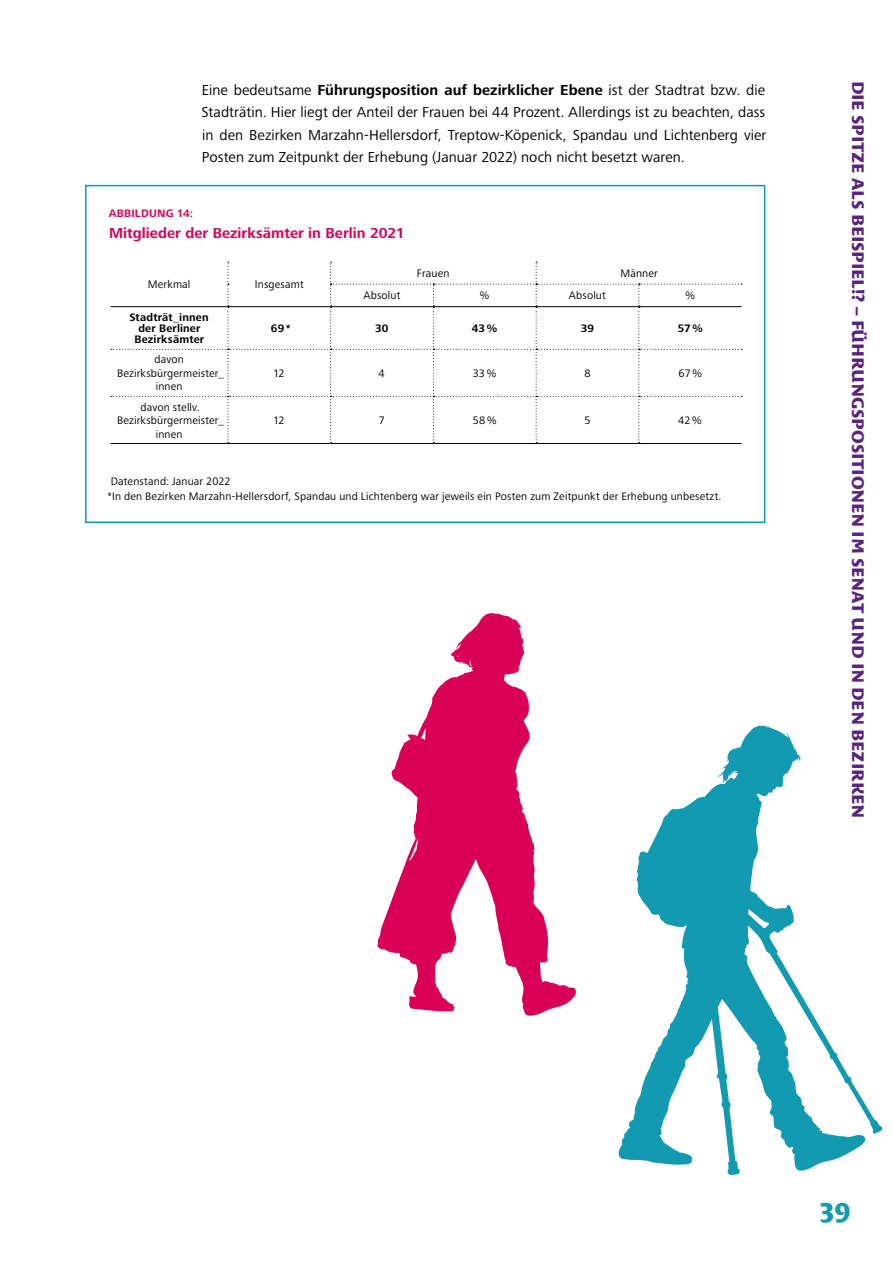
<style>
.page{position:relative;width:893px;height:1263px;background:#fff}
.page>*{position:absolute;margin:0;border:0;box-sizing:border-box;transform-origin:0 0}
.t1{font:800 27px "Costa Std";color:#119ab0}
.t2{font:800 16.5px "Costa Std";letter-spacing:-.005em;color:#59237e}
._02_Copy_Light__ohne{font:15px/22.5px "Frutiger Next Pro";letter-spacing:.005em;color:#000;text-align:justify}
._02_Copy_Light__ohne-2{font:700 15px "Frutiger Next Pro";letter-spacing:.005em;color:#d90055}
._02_Copy_Light__ohne-3{font:11.25px/13.5px "Frutiger Next Pro";letter-spacing:.015em;color:#000;text-align:center}
._02_Copy_Light__ohne-4{font:700 11.25px/11.2px "Frutiger Next Pro";letter-spacing:.015em;color:#000;text-align:center}
._02_Copy_Light__ohne-5{font:700 11.25px "Frutiger Next Pro";letter-spacing:.02em;color:#d90055}
.s1{font-weight:700}
</style>
<div class="page">
<div style="left:85px;top:185px;width:680px;height:338px;border:2px solid #119ab0"></div>
<svg style="left:111px;top:262px;width:631px;height:181px"></svg>
<hr style="left:111px;top:443px;width:117px;height:1px;background:#000">
<hr style="left:228px;top:443px;width:103px;height:1px;background:#000">
<hr style="left:331px;top:443px;width:102px;height:1px;background:#000">
<hr style="left:433px;top:443px;width:103px;height:1px;background:#000">
<hr style="left:536px;top:443px;width:103px;height:1px;background:#000">
<hr style="left:639px;top:443px;width:103px;height:1px;background:#000">
<svg style="left:618px;top:725px;width:265px;height:450px"></svg>
<svg style="left:377px;top:612px;width:199px;height:404px"></svg>
<p class="_02_Copy_Light__ohne" style="left:202px;top:79px;width:566px">Eine bedeutsame <span class="s1">Führungsposition auf bezirklicher Ebene</span> ist der Stadtrat bzw. die Stadträtin. Hier liegt der Anteil der Frauen bei 44 Prozent. Allerdings ist zu beachten, dass in den Bezirken Marzahn-Hellersdorf, Treptow-Köpenick, Spandau und Lichtenberg vier Posten zum Zeitpunkt der Erhebung (Januar 2022) noch nicht besetzt waren.</p>
<p class="_02_Copy_Light__ohne-5" style="left:109px;top:207px;width:86px">ABBILDUNG 14:</p>
<p class="_02_Copy_Light__ohne-2" style="left:109px;top:225px;width:297px">Mitglieder der Bezirksämter in Berlin 2021</p>
<p class="_02_Copy_Light__ohne-3" style="left:148px;top:278px;width:44px">Merkmal</p>
<p class="_02_Copy_Light__ohne-3" style="left:255px;top:278px;width:50px">Insgesamt</p>
<p class="_02_Copy_Light__ohne-3" style="left:417px;top:266px;width:34px">Frauen</p>
<p class="_02_Copy_Light__ohne-3" style="left:620px;top:266px;width:39px">Männer</p>
<p class="_02_Copy_Light__ohne-3" style="left:363px;top:289px;width:39px">Absolut</p>
<p class="_02_Copy_Light__ohne-3" style="left:480px;top:289px;width:12px">%</p>
<p class="_02_Copy_Light__ohne-3" style="left:569px;top:289px;width:39px">Absolut</p>
<p class="_02_Copy_Light__ohne-3" style="left:685px;top:289px;width:12px">%</p>
<p class="_02_Copy_Light__ohne-4" style="left:129px;top:311px;width:81px">Stadträt_innen der Berliner<br>Bezirksämter</p>
<p class="_02_Copy_Light__ohne-4" style="left:271px;top:323px;width:21px">69*</p>
<p class="_02_Copy_Light__ohne-4" style="left:375px;top:323px;width:15px">30</p>
<p class="_02_Copy_Light__ohne-4" style="left:472px;top:323px;width:27px">43%</p>
<p class="_02_Copy_Light__ohne-4" style="left:581px;top:323px;width:15px">39</p>
<p class="_02_Copy_Light__ohne-4" style="left:678px;top:323px;width:27px">57%</p>
<p class="_02_Copy_Light__ohne-3" style="left:117px;top:353px;width:108px">davon<br>Bezirksbürgermeister_ innen</p>
<p class="_02_Copy_Light__ohne-3" style="left:273px;top:366px;width:13px">12</p>
<p class="_02_Copy_Light__ohne-3" style="left:379px;top:366px;width:8px">4</p>
<p class="_02_Copy_Light__ohne-3" style="left:473px;top:366px;width:25px">33%</p>
<p class="_02_Copy_Light__ohne-3" style="left:584px;top:366px;width:8px">8</p>
<p class="_02_Copy_Light__ohne-3" style="left:679px;top:366px;width:25px">67%</p>
<p class="_02_Copy_Light__ohne-3" style="left:117px;top:400px;width:108px">davon stellv.<br>Bezirksbürgermeister_ innen</p>
<p class="_02_Copy_Light__ohne-3" style="left:273px;top:413px;width:13px">12</p>
<p class="_02_Copy_Light__ohne-3" style="left:379px;top:413px;width:8px">7</p>
<p class="_02_Copy_Light__ohne-3" style="left:473px;top:413px;width:25px">58%</p>
<p class="_02_Copy_Light__ohne-3" style="left:585px;top:413px;width:8px">5</p>
<p class="_02_Copy_Light__ohne-3" style="left:678px;top:413px;width:25px">42%</p>
<p class="_02_Copy_Light__ohne-3" style="left:111px;top:475px;width:121px">Datenstand: Januar 2022</p>
<p class="_02_Copy_Light__ohne-3" style="left:107px;top:490px;width:616px">*In den Bezirken Marzahn-Hellersdorf, Spandau und Lichtenberg war jeweils ein Posten zum Zeitpunkt der Erhebung unbesetzt.</p>
<p class="t2" style="left:867px;top:81px;width:736px;rotate:90deg">Die Spitze als Beispiel!? – Führungspositionen im Senat und in den Bezirken</p>
<h1 class="t1" style="left:820px;top:1194px;width:32px">39</h1>
</div>
